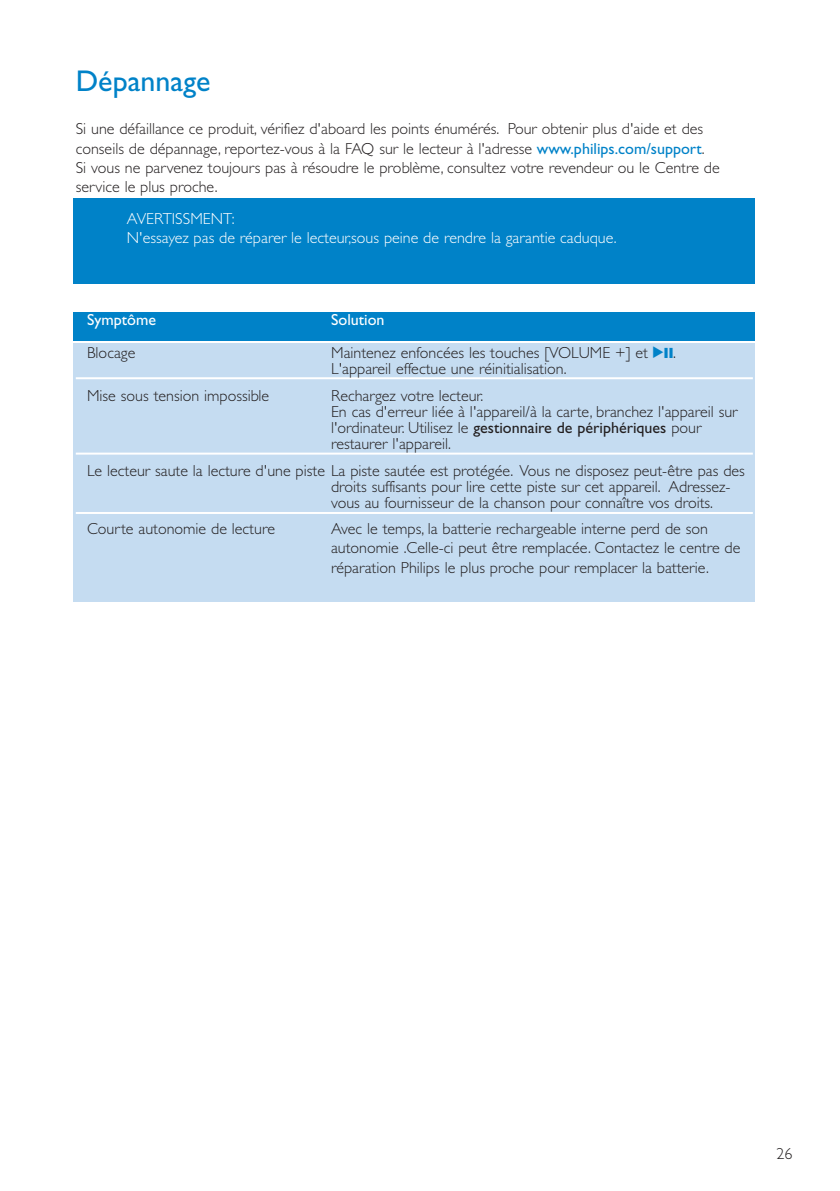
<style>
.page{position:relative;width:840px;height:1191px;background:#fff}
.page>*{position:absolute;margin:0;border:0;box-sizing:border-box;transform-origin:0 0}
.t1{font:30px "Gill Alt One";color:#0082c8}
.t2{font:300 16px/16px "Gill Alt One";color:#231f20}
.t3{font:300 16px/19.2px "Gill Alt One";color:#fff}
.t4{font:16px "Gill Alt One";color:#fff}
.s1{font-weight:400;color:#0082c8}
.s2{font-family:"Audio Four 4";font-weight:400;color:#0082c8}
.s3{font-weight:400}
</style>
<div class="page">
<div style="left:74px;top:343px;width:680px;height:258px;background:#c5dcf1"></div>
<hr style="left:76px;top:377px;width:676px;height:2px;background:#fff">
<hr style="left:76px;top:452px;width:676px;height:2px;background:#fff">
<hr style="left:76px;top:512px;width:676px;height:2px;background:#fff">
<div style="left:74px;top:312px;width:680px;height:28px;background:#0082c8"></div>
<div style="left:74px;top:198px;width:680px;height:85px;background:#0082c8"></div>
<h1 class="t1" style="left:76px;top:69px;width:136px">Dépannage</h1>
<p class="t2" style="left:76px;top:121px;width:645px;line-height:19.2px">Si une défaillance ce produit, vérifiez d'aboard les points énumérés. Pour obtenir plus d'aide et des conseils de dépannage, reportez-vous à la FAQ sur le lecteur à l'adresse <span class="s1">www.philips.com/support</span>.<br>Si vous ne parvenez toujours pas à résoudre le problème, consultez votre revendeur ou le Centre de service le plus proche.</p>
<p class="t3" style="left:127px;top:210px;width:491px">AVERTISSMENT:<br>N'essayez pas de réparer le lecteur,sous peine de rendre la garantie caduque.</p>
<p class="t4" style="left:87px;top:313px;width:70px">Symptôme</p>
<p class="t4" style="left:331px;top:313px;width:55px">Solution</p>
<p class="t2" style="left:87px;top:346px;width:50px">Blocage</p>
<p class="t2" style="left:331px;top:346px;width:346px">Maintenez enfoncées les touches [VOLUME +] et <span class="s2">2;</span>.<br>L'appareil effectue une réinitialisation.</p>
<p class="t2" style="left:87px;top:389px;width:183px">Mise sous tension impossible</p>
<p class="t2" style="left:331px;top:389px;width:408px">Rechargez votre lecteur.<br>En cas d'erreur liée à l'appareil/à la carte, branchez l'appareil sur l'ordinateur. Utilisez le <span class="s3">gestionnaire de périphériques</span> pour restaurer l'appareil.</p>
<p class="t2" style="left:331px;top:464px;width:415px;text-indent:-244px">Le lecteur saute la lecture d'une piste La piste sautée est protégée. Vous ne disposez peut-être pas des droits suffisants pour lire cette piste sur cet appareil. Adressez&shy;vous au fournisseur de la chanson pour connaître vos droits.</p>
<p class="t2" style="left:87px;top:522px;width:189px">Courte autonomie de lecture</p>
<p class="t2" style="left:331px;top:521px;width:410px;line-height:19.2px">Avec le temps, la batterie rechargeable interne perd de son autonomie .Celle-ci peut être remplacée. Contactez le centre de réparation Philips le plus proche pour remplacer la batterie.</p>
<p class="t2" style="left:776px;top:1146px;width:17px">26</p>
</div>
